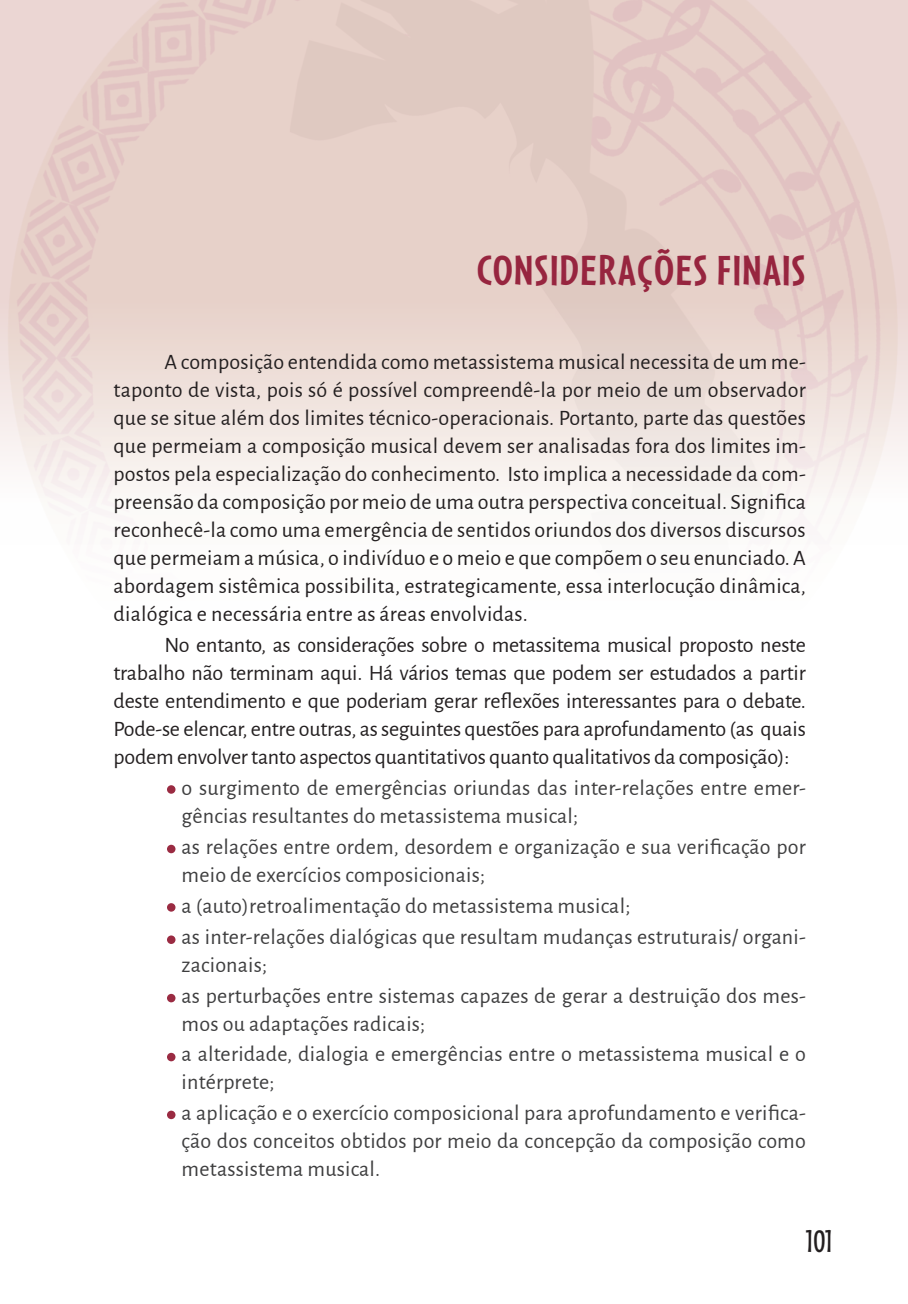
<style>
.page{position:relative;width:908px;height:1304px;background:#fff}
.page>*{position:absolute;margin:0;border:0;box-sizing:border-box;transform-origin:0 0}
.t1{font:700 44px "Cafeteria";letter-spacing:.03em;color:#97253f}
.t2{font:32px "Cafeteria";color:#231f20}
.t3{font:22px/28px "Alegreya Sans";letter-spacing:-.01em;color:#231f20;text-align:justify}
.t4{font:22px/30.8px "Alegreya Sans";letter-spacing:.01em;color:#3e3e3f}
</style>
<div class="page">
<div style="left:167px;top:785px;width:8px;height:9px;background:#9a2b42;border-radius:50%"></div>
<div style="left:167px;top:845px;width:8px;height:8px;background:#9a2b42;border-radius:50%"></div>
<div style="left:167px;top:903px;width:8px;height:9px;background:#9a2b42;border-radius:50%"></div>
<div style="left:167px;top:935px;width:8px;height:9px;background:#9a2b42;border-radius:50%"></div>
<div style="left:167px;top:994px;width:8px;height:8px;background:#9a2b42;border-radius:50%"></div>
<div style="left:167px;top:1053px;width:8px;height:8px;background:#9a2b42;border-radius:50%"></div>
<div style="left:167px;top:1111px;width:8px;height:8px;background:#9a2b42;border-radius:50%"></div>
<h1 class="t1" style="left:476px;top:242px;width:330px">CONSIDERAÇÕES FINAIS</h1>
<p class="t3" style="left:113px;top:347px;width:693px;text-indent:51px">A composição entendida como metassistema musical necessita de um me&shy;taponto de vista, pois só é possível compreendê-la por meio de um observador que se situe além dos limites técnico-operacionais. Portanto, parte das questões que permeiam a composição musical devem ser analisadas fora dos limites im&shy;postos pela especialização do conhecimento. Isto implica a necessidade da com&shy;preensão da composição por meio de uma outra perspectiva conceitual. Significa reconhecê-la como uma emergência de sentidos oriundos dos diversos discursos que permeiam a música, o indivíduo e o meio e que compõem o seu enunciado. A abordagem sistêmica possibilita, estrategicamente, essa interlocução dinâmica, dialógica e necessária entre as áreas envolvidas.</p>
<p class="t3" style="left:113px;top:630px;width:693px;text-indent:51px">No entanto, as considerações sobre o metassitema musical proposto neste trabalho não terminam aqui. Há vários temas que podem ser estudados a partir deste entendimento e que poderiam gerar reflexões interessantes para o debate.<br>Pode-se elencar, entre outras, as seguintes questões para aprofundamento (as quais podem envolver tanto aspectos quantitativos quanto qualitativos da composição):</p>
<p class="t4" style="left:181px;top:773px;width:625px;line-height:28px">o surgimento de emergências oriundas das inter-relações entre emer&shy;gências resultantes do metassistema musical;</p>
<p class="t4" style="left:181px;top:832px;width:625px;line-height:28px">as relações entre ordem, desordem e organização e sua verificação por meio de exercícios composicionais;</p>
<p class="t4" style="left:181px;top:889px;width:625px">a (auto)retroalimentação do metassistema musical;<br>as inter-relações dialógicas que resultam mudanças estruturais/ organi-</p>
<p class="t4" style="left:181px;top:948px;width:625px">zacionais;<br>as perturbações entre sistemas capazes de gerar a destruição dos mes-</p>
<p class="t4" style="left:181px;top:1007px;width:625px">mos ou adaptações radicais;<br>a alteridade, dialogia e emergências entre o metassistema musical e o</p>
<p class="t4" style="left:181px;top:1066px;width:625px">intérprete;<br>a aplicação e o exercício composicional para aprofundamento e verifica-</p>
<p class="t4" style="left:181px;top:1126px;width:625px;line-height:28px">ção dos conceitos obtidos por meio da concepção da composição como metassistema musical.</p>
<h2 class="t2" style="left:805px;top:1221px;width:28px">101</h2>
</div>
